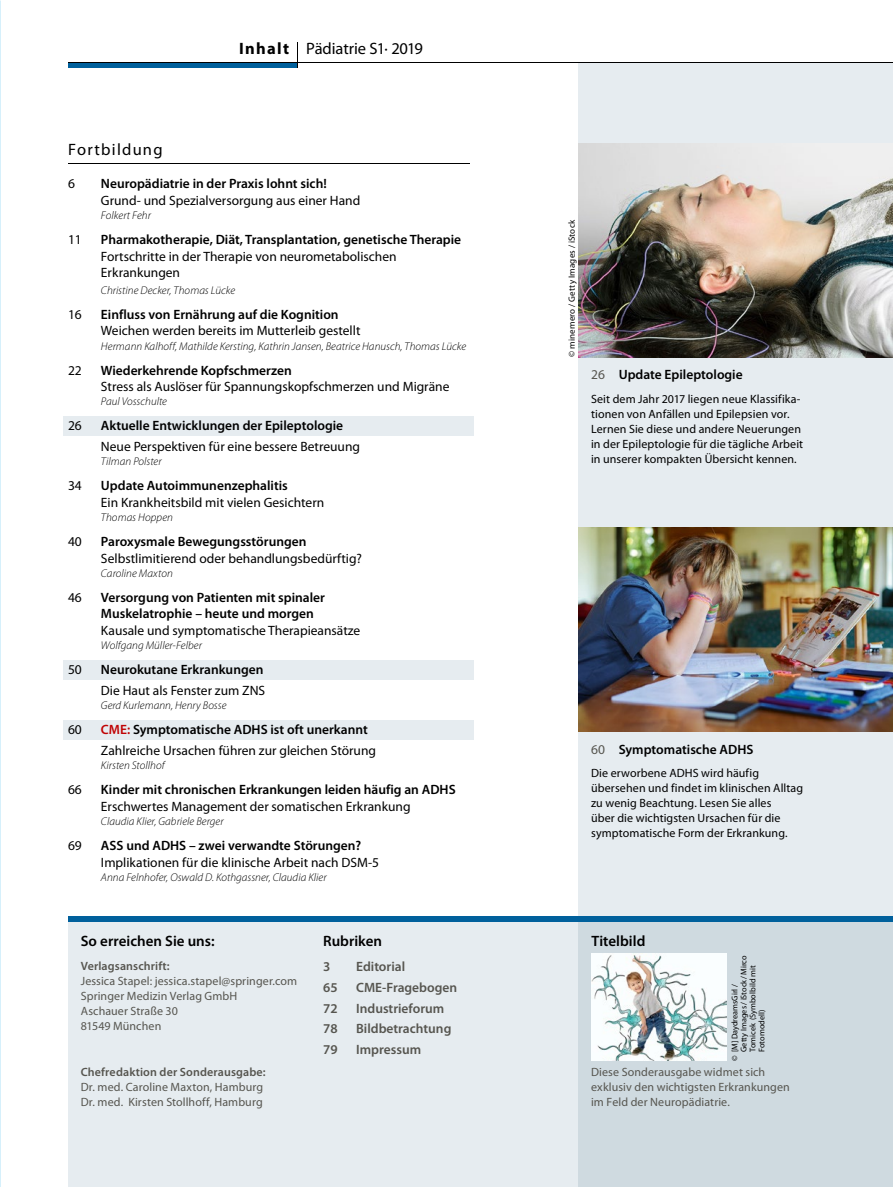
<style>
.page{position:relative;width:893px;height:1187px;background:#fff}
.page>*{position:absolute;margin:0;border:0;box-sizing:border-box;transform-origin:0 0}
.t1{font:16.5px "Myriad Pro";color:#000}
.t2{font:16.5px "Myriad Pro";letter-spacing:.075em;color:#000}
.t3{font:600 15px "Myriad Pro";color:#000}
.t4{font:13.5px/16.5px "Myriad Pro";color:#000}
.t5{font:600 13.5px/16.5px "Myriad Pro";color:#000}
.t6{font:600 13.5px "Myriad Pro";color:#56554f}
.t7{font:12px/15px "Myriad Pro";letter-spacing:.01em;color:#000}
.t8{font:12px/15px "Myriad Pro";letter-spacing:.01em;color:#56554f}
.t9{font:600 12px "Myriad Pro";letter-spacing:.01em;color:#56554f}
.t10{font:italic 300 11.25px "Myriad Pro";letter-spacing:.005em;color:#000}
.t11{font:9px "Myriad Pro";letter-spacing:.02em;color:#000}
.t12{font:8.25px/9px "Myriad Pro";color:#000}
.s1{font-weight:700}
.s2{font-weight:600;color:#c00304}
.s3{font-weight:600}
.s4{font-weight:400;color:#56554f}
</style>
<div class="page">
<div style="left:68px;top:916px;width:825px;height:270px;background:#e6ecf0"></div>
<div style="left:578px;top:62px;width:315px;height:1124px;background:#e6ecf0"></div>
<div style="left:578px;top:918px;width:315px;height:268px;background:#cfdae0"></div>
<div style="left:68px;top:916px;width:825px;height:6px;background:#00609c"></div>
<hr style="left:68px;top:163px;width:402px;height:1px;background:#000">
<div style="left:64px;top:416px;width:410px;height:20px;background:#e6ecf0"></div>
<div style="left:64px;top:660px;width:410px;height:19px;background:#e6ecf0"></div>
<div style="left:64px;top:720px;width:410px;height:19px;background:#e6ecf0"></div>
<img style="left:578px;top:144px;width:315px;height:213px">
<img style="left:578px;top:527px;width:315px;height:204px">
<img style="left:591px;top:953px;width:135px;height:107px">
<div style="left:68px;top:62px;width:230px;height:5px;background:#00609c"></div>
<hr style="left:68px;top:62px;width:230px;height:1px;background:#000">
<hr style="left:298px;top:62px;width:595px;height:1px;background:#000">
<svg style="left:297px;top:43px;width:1px;height:24px"></svg>
<p class="t1" style="left:239px;top:38px;width:185px"><span class="s1">Inhalt</span> Pädiatrie S1· 2019</p>
<p class="t2" style="left:68px;top:139px;width:96px">Fortbildung</p>
<p class="t4" style="left:68px;top:175px;width:8px">6</p>
<p class="t5" style="left:101px;top:175px;width:227px">Neuropädiatrie in der Praxis lohnt sich!</p>
<p class="t4" style="left:101px;top:192px;width:261px">Grund- und Spezialversorgung aus einer Hand</p>
<p class="t10" style="left:101px;top:209px;width:51px">Folkert Fehr</p>
<p class="t4" style="left:68px;top:231px;width:15px">11</p>
<p class="t5" style="left:101px;top:231px;width:362px">Pharmakotherapie, Diät, Transplantation, genetische Therapie</p>
<p class="t4" style="left:101px;top:248px;width:297px">Fortschritte in der Therapie von neurometabolischen<br>Erkrankungen</p>
<p class="t10" style="left:101px;top:284px;width:136px">Christine Decker, Thomas Lücke</p>
<p class="t4" style="left:68px;top:306px;width:15px">16</p>
<p class="t5" style="left:101px;top:305px;width:239px">Einfluss von Ernährung auf die Kognition</p>
<p class="t4" style="left:101px;top:322px;width:261px">Weichen werden bereits im Mutterleib gestellt</p>
<p class="t10" style="left:101px;top:340px;width:367px">Hermann Kalhoff, Mathilde Kersting, Kathrin Jansen, Beatrice Hanusch, Thomas Lücke</p>
<p class="t4" style="left:68px;top:361px;width:15px">22</p>
<p class="t5" style="left:101px;top:361px;width:192px">Wiederkehrende Kopfschmerzen</p>
<p class="t4" style="left:101px;top:378px;width:350px">Stress als Auslöser für Spannungskopfschmerzen und Migräne</p>
<p class="t10" style="left:101px;top:395px;width:68px">Paul Vosschulte</p>
<p class="t4" style="left:68px;top:417px;width:15px">26</p>
<p class="t5" style="left:101px;top:417px;width:244px">Aktuelle Entwicklungen der Epileptologie</p>
<p class="t4" style="left:101px;top:438px;width:261px">Neue Perspektiven für eine bessere Betreuung</p>
<p class="t10" style="left:101px;top:455px;width:62px">Tilman Polster</p>
<p class="t4" style="left:68px;top:477px;width:15px">34</p>
<p class="t5" style="left:101px;top:477px;width:188px">Update Autoimmunenzephalitis</p>
<p class="t4" style="left:101px;top:494px;width:225px">Ein Krankheitsbild mit vielen Gesichtern</p>
<p class="t10" style="left:101px;top:511px;width:74px">Thomas Hoppen</p>
<p class="t4" style="left:68px;top:533px;width:15px">40</p>
<p class="t5" style="left:101px;top:533px;width:207px">Paroxysmale Bewegungsstörungen</p>
<p class="t4" style="left:101px;top:549px;width:263px">Selbstlimitierend oder behandlungsbedürftig?</p>
<p class="t10" style="left:101px;top:567px;width:73px">Caroline Maxton</p>
<p class="t4" style="left:68px;top:589px;width:15px">46</p>
<p class="t5" style="left:101px;top:589px;width:226px">Versorgung von Patienten mit spinaler<br>Muskelatrophie – heute und morgen</p>
<p class="t4" style="left:101px;top:622px;width:261px">Kausale und symptomatische Therapieansätze</p>
<p class="t10" style="left:101px;top:639px;width:102px">Wolfgang Müller-Felber</p>
<p class="t4" style="left:68px;top:661px;width:15px">50</p>
<p class="t5" style="left:101px;top:661px;width:164px">Neurokutane Erkrankungen</p>
<p class="t4" style="left:101px;top:682px;width:166px">Die Haut als Fenster zum ZNS</p>
<p class="t10" style="left:101px;top:699px;width:127px">Gerd Kurlemann, Henry Bosse</p>
<p class="t4" style="left:68px;top:721px;width:15px">60</p>
<p class="t4" style="left:101px;top:719px;width:277px;line-height:20.7px"><span class="s2">CME:</span> <span class="s3">Symptomatische ADHS ist oft unerkannt<br></span>Zahlreiche Ursachen führen zur gleichen Störung</p>
<p class="t10" style="left:101px;top:759px;width:65px">Kirsten Stollhof</p>
<p class="t4" style="left:68px;top:781px;width:15px">66</p>
<p class="t5" style="left:101px;top:781px;width:356px">Kinder mit chronischen Erkrankungen leiden häufig an ADHS</p>
<p class="t4" style="left:101px;top:797px;width:311px">Erschwertes Management der somatischen Erkrankung</p>
<p class="t10" style="left:101px;top:815px;width:124px">Claudia Klier, Gabriele Berger</p>
<p class="t4" style="left:68px;top:837px;width:15px">69</p>
<p class="t5" style="left:101px;top:837px;width:262px">ASS und ADHS – zwei verwandte Störungen?</p>
<p class="t4" style="left:101px;top:853px;width:280px">Implikationen für die klinische Arbeit nach DSM-5</p>
<p class="t10" style="left:101px;top:871px;width:227px">Anna Felnhofer, Oswald D. Kothgassner, Claudia Klier</p>
<p class="t3" style="left:81px;top:931px;width:135px">So erreichen Sie uns:</p>
<p class="t9" style="left:81px;top:957px;width:91px">Verlagsanschrift:</p>
<p class="t8" style="left:81px;top:972px;width:218px">Jessica Stapel: jessica.stapel@springer.com<br>Springer Medizin Verlag GmbH<br>Aschauer Straße 30<br>81549 München</p>
<p class="t9" style="left:81px;top:1064px;width:186px">Chefredaktion der Sonderausgabe:</p>
<p class="t8" style="left:81px;top:1079px;width:184px">Dr. med. Caroline Maxton, Hamburg<br>Dr. med. Kirsten Stollhoff, Hamburg</p>
<p class="t3" style="left:323px;top:931px;width:60px">Rubriken</p>
<p class="t6" style="left:323px;top:957px;width:9px">3</p>
<p class="t6" style="left:356px;top:957px;width:51px">Editorial</p>
<p class="t6" style="left:323px;top:978px;width:16px">65</p>
<p class="t6" style="left:356px;top:978px;width:103px">CME-Fragebogen</p>
<p class="t6" style="left:323px;top:999px;width:16px">72</p>
<p class="t6" style="left:356px;top:999px;width:90px">Industrieforum</p>
<p class="t6" style="left:323px;top:1020px;width:16px">78</p>
<p class="t6" style="left:356px;top:1020px;width:97px">Bildbetrachtung</p>
<p class="t6" style="left:323px;top:1040px;width:16px">79</p>
<p class="t6" style="left:356px;top:1040px;width:67px">Impressum</p>
<p class="t11" style="left:566px;top:357px;width:139px;rotate:-90deg">© minemero / Getty Images / iStock</p>
<p class="t5" style="left:591px;top:366px;width:153px"><span class="s4">26</span> Update Epileptologie</p>
<p class="t7" style="left:591px;top:391px;width:214px">Seit dem Jahr 2017 liegen neue Klassifika&shy;tionen von Anfällen und Epilepsien vor.<br>Lernen Sie diese und andere Neuerungen in der Epileptologie für die tägliche Arbeit in unserer kompakten Übersicht kennen.</p>
<p class="t5" style="left:591px;top:740px;width:164px"><span class="s4">60</span> Symptomatische ADHS</p>
<p class="t7" style="left:591px;top:765px;width:214px">Die erworbene ADHS wird häufig übersehen und findet im klinischen Alltag zu wenig Beachtung. Lesen Sie alles<br>über die wichtigsten Ursachen für die symptomatische Form der Erkrankung.</p>
<p class="t3" style="left:591px;top:931px;width:56px">Titelbild</p>
<p class="t12" style="left:730px;top:1051px;width:98px;text-indent:-9px;rotate:-90deg">© [M] DaydreamsGirl /<br>Getty Images / iStock/ Mirco<br>Tomicek (Symbolbild mit<br>Fotomodell)</p>
<p class="t8" style="left:591px;top:1064px;width:200px">Diese Sonderausgabe widmet sich exklusiv den wichtigsten Erkrankungen im Feld der Neuropädiatrie.</p>
</div>
